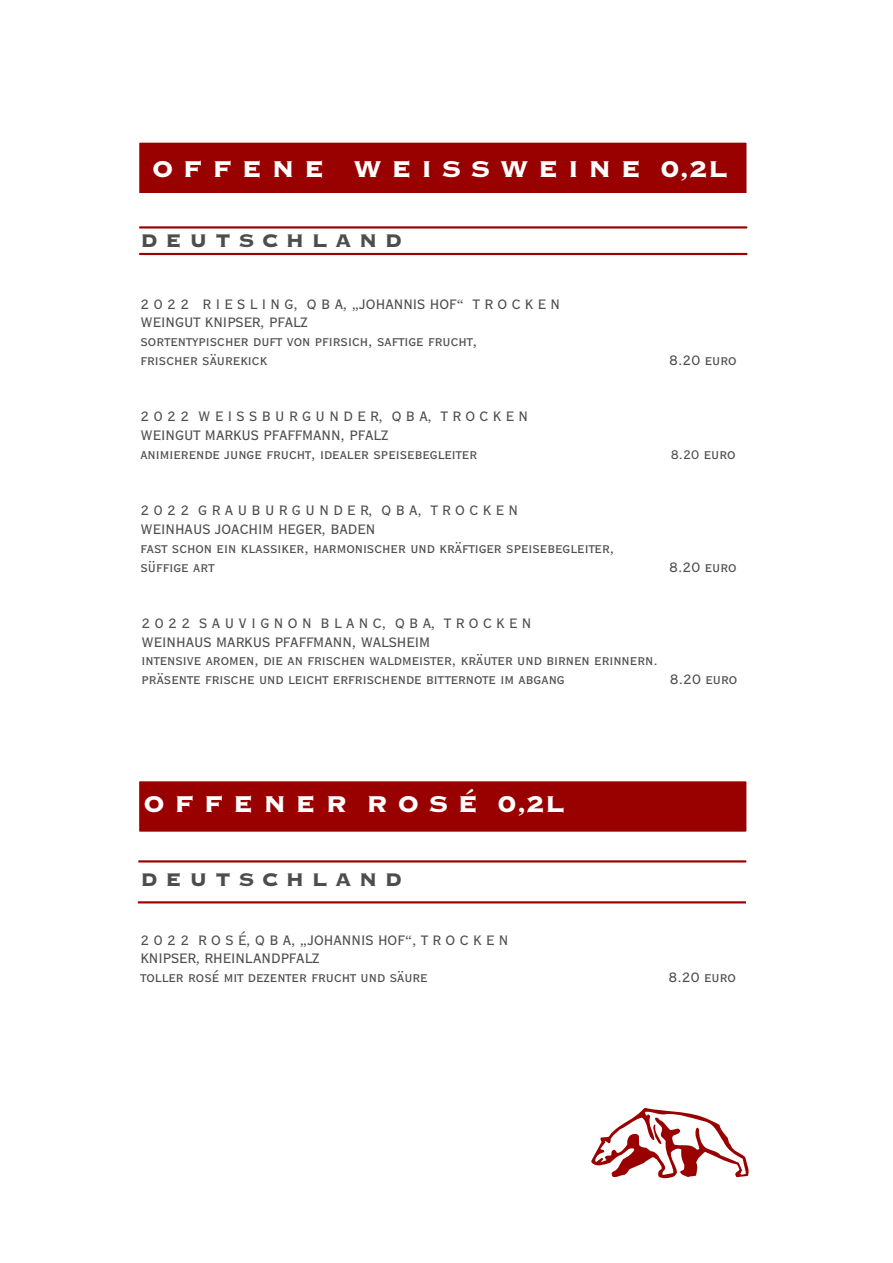
<style>
.page{position:relative;width:893px;height:1263px;background:#fff}
.page>*{position:absolute;margin:0;border:0;box-sizing:border-box;transform-origin:0 0}
.t1{font:800 30px "Copperplate Gothic BT";color:#fff}
.t2{font:800 24px "Copperplate Gothic BT";color:#4d4d4d}
.t3{font:condensed 18px/18.8px "Copperplate Gothic BT";color:#4d4d4d}
.t4{font:condensed 16.5px "Copperplate Gothic BT";color:#4d4d4d}
.s1{font-size:18px}
</style>
<div class="page">
<div style="left:139px;top:781px;width:608px;height:51px;background:#900"></div>
<div style="left:139px;top:142px;width:608px;height:51px;background:#900"></div>
<svg style="left:139px;top:252px;width:609px;height:4px;background:#c77474"></svg>
<svg style="left:139px;top:226px;width:609px;height:3px;background:#b44545"></svg>
<svg style="left:137px;top:901px;width:609px;height:3px;background:#b44545"></svg>
<svg style="left:138px;top:860px;width:609px;height:3px;background:#b44545"></svg>
<svg style="left:591px;top:1108px;width:158px;height:71px"></svg>
<h1 class="t1" style="left:152px;top:154px;width:578px">O F F E N E W E I S S W E I N E 0,2L</h1>
<h2 class="t2" style="left:140px;top:229px;width:263px">D E U T S C H L A N D</h2>
<p class="t3" style="left:140px;top:295px;width:421px">2 0 2 2 R I E S L I N G, Q B A, „JOHANNIS HOF“ T R O C K E N WEINGUT KNIPSER, PFALZ<br>sortentypischer duft von pfirsich, saftige frucht,<br>frischer säurekick</p>
<p class="t3" style="left:140px;top:407px;width:389px">2 0 2 2 W E I S S B U R G U N D E R, Q B A, T R O C K E N<br>WEINGUT MARKUS PFAFFMANN, PFALZ<br>animierende junge frucht, idealer speisebegleiter</p>
<p class="t3" style="left:140px;top:501px;width:475px">2 0 2 2 G R A U B U R G U N D E R, Q B A, T R O C K E N<br>WEINHAUS JOACHIM HEGER, BADEN<br>fast schon ein klassiker, harmonischer und kräftiger speisebegleiter, süffige art</p>
<p class="t3" style="left:669px;top:351px;width:69px">8.20 euro</p>
<p class="t4" style="left:671px;top:446px;width:66px">8.20 <span class="s1">euro</span></p>
<p class="t3" style="left:669px;top:557px;width:69px">8.20 euro</p>
<p class="t3" style="left:142px;top:614px;width:518px">2 0 2 2 S A U V I G N O N B L A N C, Q B A, T R O C K E N<br>WEINHAUS MARKUS PFAFFMANN, WALSHEIM<br>intensive aromen, die an frischen waldmeister, kräuter und birnen erinnern. präsente frische und leicht erfrischende bitternote im abgang</p>
<p class="t3" style="left:670px;top:670px;width:69px">8.20 euro</p>
<h1 class="t1" style="left:143px;top:789px;width:423px">O F F E N E R R O S É 0,2L</h1>
<h2 class="t2" style="left:140px;top:868px;width:263px">D E U T S C H L A N D</h2>
<p class="t3" style="left:140px;top:930px;width:369px">2 0 2 2 R O S É, Q B A, „JOHANNIS HOF“, T R O C K E N<br>KNIPSER, RHEINLANDPFALZ<br>toller rosé mit dezenter frucht und säure</p>
<p class="t3" style="left:668px;top:968px;width:69px">8.20 euro</p>
</div>
